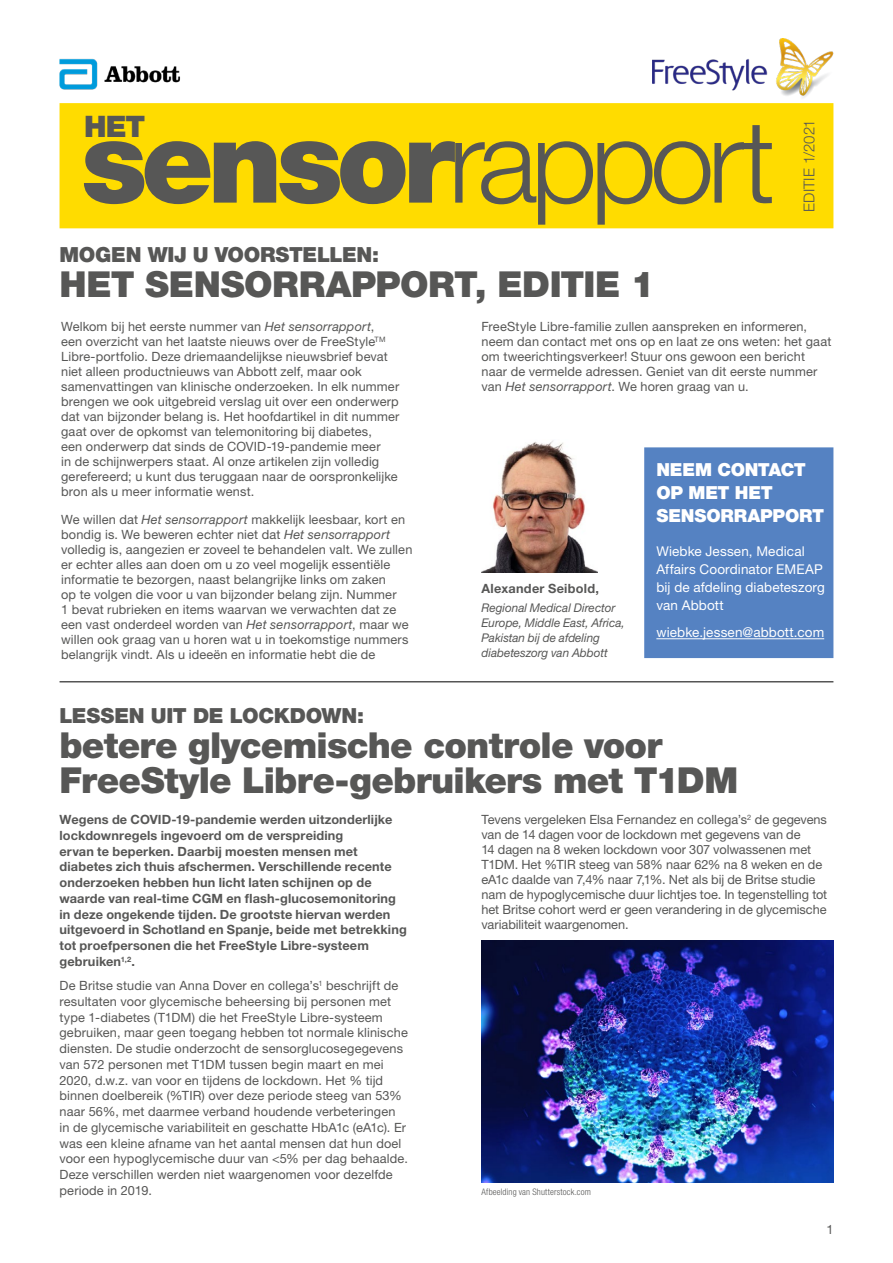
<style>
.page{position:relative;width:893px;height:1263px;background:#fff}
.page>*{position:absolute;margin:0;border:0;box-sizing:border-box;transform-origin:0 0}
.t1{font:300 115.5px "Helvetica Neue LT Std";letter-spacing:-.06em;color:#575756}
.t2{font:900 35.85px/35.2px "Helvetica Neue LT Std";letter-spacing:-.02em;color:#575756}
.t3{font:900 29.7px "Helvetica Neue LT Std";color:#575756}
.t4{font:900 20.85px "Helvetica Neue LT Std";letter-spacing:-.015em;color:#575756}
.t5{font:900 18px/23.2px "Helvetica Neue LT Std";letter-spacing:-.01em;color:#fff}
.t6{font:300 15px "Helvetica Neue LT Std";letter-spacing:-.005em;color:#575756}
.t7{font:13.5px/18px "Helvetica Neue LT Std";letter-spacing:.01em;color:#fff}
.t8{font:12.75px/15px "Helvetica Neue LT Std";letter-spacing:.01em;color:#575756}
.t9{font:700 12.75px/15.8px "Helvetica Neue LT Std";letter-spacing:.01em;color:#575756}
.t10{font:italic 12px/15px "Helvetica Neue LT Std";color:#575756}
.t11{font:300 condensed 9px "Helvetica Neue LT Std";letter-spacing:.015em;color:#575756}
.s1{font-weight:900}
.s2{font-style:italic}
</style>
<div class="page">
<div style="left:644px;top:447px;width:189px;height:211px;background:#5582c2"></div>
<hr style="left:656px;top:638px;width:168px;height:1px;background:#fff">
<hr style="left:60px;top:681px;width:773px;height:1px;background:#000">
<img style="left:481px;top:940px;width:352px;height:242px">
<img style="left:481px;top:440px;width:116px;height:132px">
<img style="left:653px;top:39px;width:180px;height:59px">
<div style="left:60px;top:103px;width:773px;height:125px;background:#ffdc00"></div>
<img style="left:59px;top:58px;width:121px;height:32px">
<h3 class="t3" style="left:84px;top:109px;width:63px">HET</h3>
<p class="t6" style="left:800px;top:212px;width:94px;rotate:-90deg">EDITIE 1/2021</p>
<h1 class="t1" style="left:81px;top:91px;width:696px"><span class="s1">sensor</span>rapport</h1>
<h3 class="t4" style="left:60px;top:242px;width:321px">MOGEN WIJ U VOORSTELLEN:</h3>
<h2 class="t2" style="left:60px;top:267px;width:597px">HET SENSORRAPPORT, EDITIE 1</h2>
<p class="t8" style="left:61px;top:319px;width:340px">Welkom bij het eerste nummer van <span class="s2">Het sensorrapport</span>,<br>een overzicht van het laatste nieuws over de FreeStyle<sup>TM </sup>Libre-portfolio. Deze driemaandelijkse nieuwsbrief bevat niet alleen productnieuws van Abbott zelf, maar ook samenvattingen van klinische onderzoeken. In elk nummer brengen we ook uitgebreid verslag uit over een onderwerp dat van bijzonder belang is. Het hoofdartikel in dit nummer gaat over de opkomst van telemonitoring bij diabetes,<br>een onderwerp dat sinds de COVID-19-pandemie meer<br>in de schijnwerpers staat. Al onze artikelen zijn volledig gerefereerd; u kunt dus teruggaan naar de oorspronkelijke bron als u meer informatie wenst.</p>
<p class="t8" style="left:61px;top:512px;width:353px">We willen dat <span class="s2">Het sensorrapport</span> makkelijk leesbaar, kort en bondig is. We beweren echter niet dat <span class="s2">Het sensorrapport </span>volledig is, aangezien er zoveel te behandelen valt. We zullen er echter alles aan doen om u zo veel mogelijk essentiële informatie te bezorgen, naast belangrijke links om zaken<br>op te volgen die voor u van bijzonder belang zijn. Nummer<br>1 bevat rubrieken en items waarvan we verwachten dat ze een vast onderdeel worden van <span class="s2">Het sensorrapport</span>, maar we willen ook graag van u horen wat u in toekomstige nummers belangrijk vindt. Als u ideeën en informatie hebt die de</p>
<p class="t8" style="left:481px;top:319px;width:351px">FreeStyle Libre-familie zullen aanspreken en informeren, neem dan contact met ons op en laat ze ons weten: het gaat om tweerichtingsverkeer! Stuur ons gewoon een bericht naar de vermelde adressen. Geniet van dit eerste nummer van <span class="s2">Het sensorrapport</span>. We horen graag van u.</p>
<p class="t9" style="left:481px;top:580px;width:119px">Alexander Seibold,</p>
<p class="t10" style="left:481px;top:600px;width:145px">Regional Medical Director<br>Europe, Middle East, Africa,<br>Pakistan bij de afdeling diabeteszorg van Abbott</p>
<h3 class="t5" style="left:656px;top:458px;width:169px">NEEM CONTACT<br>OP MET HET<br>SENSORRAPPORT</h3>
<p class="t7" style="left:656px;top:542px;width:170px">Wiebke Jessen, Medical<br>Affairs Coordinator EMEAP bij de afdeling diabeteszorg van Abbott</p>
<p class="t7" style="left:656px;top:623px;width:169px">wiebke.jessen@abbott.com</p>
<h3 class="t4" style="left:60px;top:703px;width:306px">LESSEN UIT DE LOCKDOWN:</h3>
<h2 class="t2" style="left:60px;top:727px;width:680px">betere glycemische controle voor<br>FreeStyle Libre-gebruikers met T1DM</h2>
<p class="t9" style="left:60px;top:811px;width:349px">Wegens de COVID-19-pandemie werden uitzonderlijke lockdownregels ingevoerd om de verspreiding<br>ervan te beperken. Daarbij moesten mensen met diabetes zich thuis afschermen. Verschillende recente onderzoeken hebben hun licht laten schijnen op de waarde van real-time CGM en flash-glucosemonitoring in deze ongekende tijden. De grootste hiervan werden uitgevoerd in Schotland en Spanje, beide met betrekking tot proefpersonen die het FreeStyle Libre-systeem gebruiken<sup>1,2</sup>.</p>
<p class="t8" style="left:60px;top:977px;width:350px;line-height:15.8px">De Britse studie van Anna Dover en collega’s<sup>1</sup> beschrijft de resultaten voor glycemische beheersing bij personen met type 1-diabetes (T1DM) die het FreeStyle Libre-systeem gebruiken, maar geen toegang hebben tot normale klinische diensten. De studie onderzocht de sensorglucosegegevens van 572 personen met T1DM tussen begin maart en mei 2020, d.w.z. van voor en tijdens de lockdown. Het % tijd binnen doelbereik (%TIR) over deze periode steeg van 53% naar 56%, met daarmee verband houdende verbeteringen in de glycemische variabiliteit en geschatte HbA1c (eA1c). Er was een kleine afname van het aantal mensen dat hun doel voor een hypoglycemische duur van &lt;5% per dag behaalde.<br>Deze verschillen werden niet waargenomen voor dezelfde periode in 2019.</p>
<p class="t8" style="left:481px;top:812px;width:347px">Tevens vergeleken Elsa Fernandez en collega’s<sup>2</sup> de gegevens van de 14 dagen voor de lockdown met gegevens van de<br>14 dagen na 8 weken lockdown voor 307 volwassenen met T1DM. Het %TIR steeg van 58% naar 62% na 8 weken en de eA1c daalde van 7,4% naar 7,1%. Net als bij de Britse studie nam de hypoglycemische duur lichtjes toe. In tegenstelling tot het Britse cohort werd er geen verandering in de glycemische variabiliteit waargenomen.</p>
<p class="t11" style="left:482px;top:1186px;width:111px">Afbeelding van Shutterstock.com</p>
<p class="t8" style="left:826px;top:1221px;width:9px">1</p>
</div>
